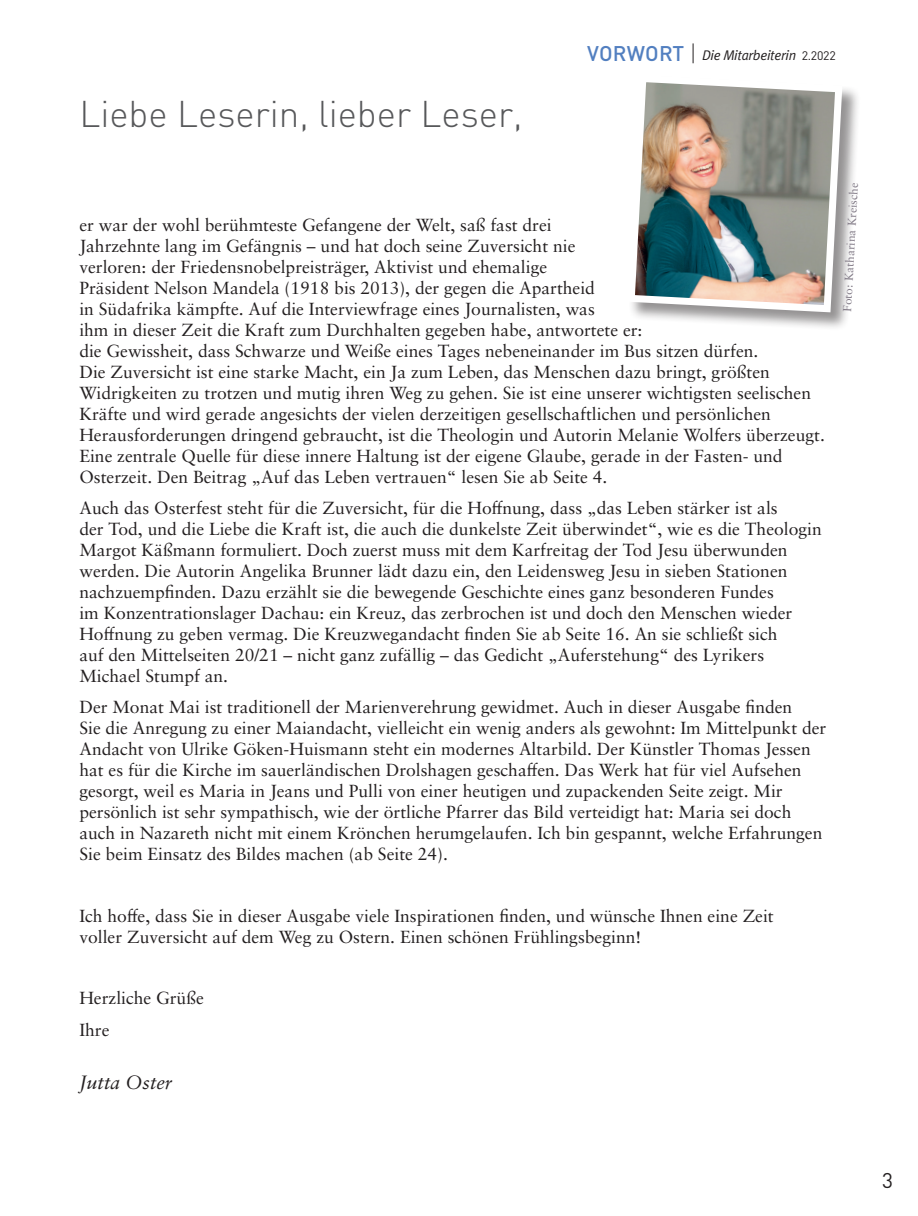
<style>
.page{position:relative;width:918px;height:1216px;background:#fff}
.page>*{position:absolute;margin:0;border:0;box-sizing:border-box;transform-origin:0 0}
.t1{font:300 36.75px "DIN";color:#57585a}
.t2{font:21px "DINOT";color:#231f20}
.t3{font:italic 19.25px "Sabon LT Pro";color:#231f20}
.t4{font:17.5px/21px "Sabon LT Pro";color:#231f20}
.t5{font:italic 14px "Meta Plus Normal";letter-spacing:-.02em;color:#231f20}
.t6{font:11.72px "Sabon LT Pro";color:#827b87}
.s1{font-family:"DINOT";font-weight:500;font-style:normal;font-size:21px;color:#527fc0}
.s2{font-family:"DINOT";font-style:normal;font-size:12.25px}
</style>
<div class="page">
<svg style="left:692px;top:43px;width:1px;height:20px"></svg>
<div style="left:628px;top:76px;width:233px;height:255px;background:#231f20;opacity:.48"></div>
<img style="left:628px;top:76px;width:218px;height:240px">
<h1 class="t1" style="left:79px;top:89px;width:445px">Liebe Leserin, lieber Leser,</h1>
<p class="t5" style="left:587px;top:47px;width:250px"><span class="s1">VORWORT</span> Die Mitarbeiterin <span class="s2">2.2022</span></p>
<p class="t4" style="left:79px;top:213px;width:747px">er war der wohl berühmteste Gefangene der Welt, saß fast drei<br>Jahrzehnte lang im Gefängnis – und hat doch seine Zuversicht nie<br>verloren: der Friedensnobelpreisträger, Aktivist und ehemalige<br>Präsident Nelson Mandela (1918 bis 2013), der gegen die Apartheid<br>in Südafrika kämpfte. Auf die Interviewfrage eines Journalisten, was<br>ihm in dieser Zeit die Kraft zum Durchhalten gegeben habe, antwortete er:<br>die Gewissheit, dass Schwarze und Weiße eines Tages nebeneinander im Bus sitzen dürfen.<br>Die Zuversicht ist eine starke Macht, ein Ja zum Leben, das Menschen dazu bringt, größten Widrigkeiten zu trotzen und mutig ihren Weg zu gehen. Sie ist eine unserer wichtigsten seelischen Kräfte und wird gerade angesichts der vielen derzeitigen gesellschaftlichen und persönlichen Herausforderungen dringend gebraucht, ist die Theologin und Autorin Melanie Wolfers überzeugt.<br>Eine zentrale Quelle für diese innere Haltung ist der eigene Glaube, gerade in der Fasten- und Osterzeit. Den Beitrag „Auf das Leben vertrauen“ lesen Sie ab Seite 4.</p>
<p class="t4" style="left:79px;top:496px;width:744px">Auch das Osterfest steht für die Zuversicht, für die Hoffnung, dass „das Leben stärker ist als<br>der Tod, und die Liebe die Kraft ist, die auch die dunkelste Zeit überwindet“, wie es die Theologin Margot Käßmann formuliert. Doch zuerst muss mit dem Karfreitag der Tod Jesu überwunden werden. Die Autorin Angelika Brunner lädt dazu ein, den Leidensweg Jesu in sieben Stationen nachzuempfinden. Dazu erzählt sie die bewegende Geschichte eines ganz besonderen Fundes<br>im Konzentrationslager Dachau: ein Kreuz, das zerbrochen ist und doch den Menschen wieder Hoffnung zu geben vermag. Die Kreuzwegandacht finden Sie ab Seite 16. An sie schließt sich<br>auf den Mittelseiten 20/21 – nicht ganz zufällig – das Gedicht „Auferstehung“ des Lyrikers Michael Stumpf an.</p>
<p class="t4" style="left:79px;top:695px;width:748px">Der Monat Mai ist traditionell der Marienverehrung gewidmet. Auch in dieser Ausgabe finden<br>Sie die Anregung zu einer Maiandacht, vielleicht ein wenig anders als gewohnt: Im Mittelpunkt der Andacht von Ulrike Göken-Huismann steht ein modernes Altarbild. Der Künstler Thomas Jessen hat es für die Kirche im sauerländischen Drolshagen geschaffen. Das Werk hat für viel Aufsehen gesorgt, weil es Maria in Jeans und Pulli von einer heutigen und zupackenden Seite zeigt. Mir persönlich ist sehr sympathisch, wie der örtliche Pfarrer das Bild verteidigt hat: Maria sei doch auch in Nazareth nicht mit einem Krönchen herumgelaufen. Ich bin gespannt, welche Erfahrungen Sie beim Einsatz des Bildes machen (ab Seite 24).</p>
<p class="t6" style="left:840px;top:311px;width:131px;rotate:-87deg">Foto: Katharina Kreische</p>
<p class="t4" style="left:79px;top:904px;width:696px">Ich hoffe, dass Sie in dieser Ausgabe viele Inspirationen finden, und wünsche Ihnen eine Zeit voller Zuversicht auf dem Weg zu Ostern. Einen schönen Frühlingsbeginn!</p>
<p class="t4" style="left:79px;top:981px;width:126px;line-height:31.8px">Herzliche Grüße<br>Ihre</p>
<p class="t3" style="left:79px;top:1069px;width:95px">Jutta Oster</p>
<p class="t2" style="left:882px;top:1164px;width:12px">3</p>
</div>
